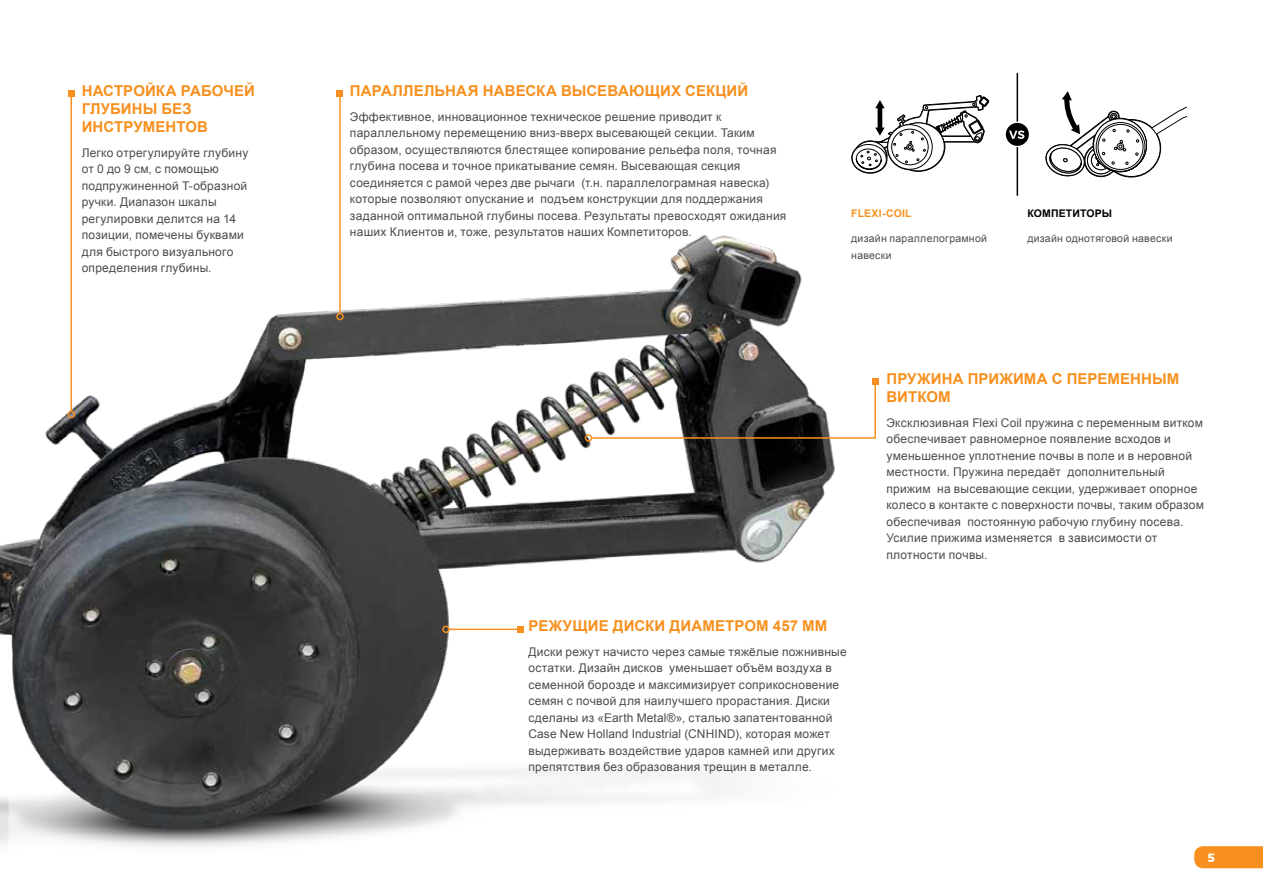
<style>
.page{position:relative;width:1263px;height:893px;background:#fff}
.page>*{position:absolute;margin:0;border:0;box-sizing:border-box;transform-origin:0 0}
.t1{font:700 15px/18px "Arial";letter-spacing:.005em;color:#f7901e}
.t2{font:12px/16.5px "Arial";letter-spacing:.02em;color:#4d4d4f}
.t3{font:700 12px "Montserrat";color:#fff}
.t4{font:10.5px/16.5px "Arial";letter-spacing:.025em;color:#4d4d4f}
.t5{font:700 10.5px "Arial";letter-spacing:.015em;color:#000}
.t6{font:700 10.5px "Arial";letter-spacing:.02em;color:#f7901e}
</style>
<div class="page">
<svg style="left:1194px;top:846px;width:69px;height:22px;background:#f79325"></svg>
<img style="left:0;top:188px;width:835px;height:659px">
<svg style="left:851px;top:95px;width:138px;height:79px"></svg>
<hr style="left:1016px;top:73px;width:2px;height:122px;background:#000">
<svg style="left:1004px;top:122px;width:26px;height:25px"></svg>
<div style="left:1006px;top:123px;width:23px;height:23px;background:#000;border-radius:50%"></div>
<svg style="left:1009px;top:131px;width:15px;height:8px"></svg>
<svg style="left:1045px;top:91px;width:142px;height:87px"></svg>
<hr style="left:71px;top:93px;width:1px;height:318px;background:#f7901e">
<svg style="left:68px;top:90px;width:6px;height:6px"></svg>
<div style="left:68px;top:411px;width:7px;height:7px;border:2px solid #f7901e;border-radius:50%"></div>
<hr style="left:339px;top:93px;width:2px;height:221px;background:#f7901e">
<svg style="left:337px;top:90px;width:6px;height:6px"></svg>
<div style="left:336px;top:313px;width:8px;height:7px;border:2px solid #f7901e;border-radius:50%"></div>
<hr style="left:449px;top:629px;width:71px;height:1px;background:#f7901e">
<svg style="left:517px;top:626px;width:6px;height:6px"></svg>
<div style="left:442px;top:626px;width:8px;height:7px;border:2px solid #f7901e;border-radius:50%"></div>
<svg style="left:590px;top:378px;width:288px;height:61px"></svg>
<div style="left:585px;top:434px;width:7px;height:8px;border:2px solid #f7901e;border-radius:50%"></div>
<p class="t1" style="left:82px;top:82px;width:175px">НАСТРОЙКА РАБОЧЕЙ<br>ГЛУБИНЫ БЕЗ<br>ИНСТРУМЕНТОВ</p>
<p class="t2" style="left:82px;top:144px;width:168px">Легко отрегулируйте глубину от 0 до 9 см, с помощью подпружиненной Т-образной ручки. Диапазон шкалы регулировки делится на 14 позиции, помечены буквами для быстрого визуального определения глубины.</p>
<p class="t1" style="left:350px;top:82px;width:400px">ПАРАЛЛЕЛЬНАЯ НАВЕСКА ВЫСЕВАЮЩИХ СЕКЦИЙ</p>
<p class="t2" style="left:350px;top:108px;width:438px">Эффективное, инновационное техническое решение приводит к параллельному перемещению вниз-вверх высевающей секции. Таким образом, осуществляются блестящее копирование рельефа поля, точная глубина посева и точное прикатывание семян. Высевающая секция соединяется с рамой через две рычаги (т.н. параллелограмная навеска) которые позволяют опускание и подъем конструкции для поддержания заданной оптимальной глубины посева. Результаты превосходят ожидания наших Клиентов и, тоже, результатов наших Компетиторов.</p>
<p class="t6" style="left:851px;top:207px;width:62px">FLEXI-COIL</p>
<p class="t4" style="left:851px;top:230px;width:137px">дизайн параллелограмной навески</p>
<p class="t5" style="left:1027px;top:207px;width:86px">КОМПЕТИТОРЫ</p>
<p class="t4" style="left:1027px;top:230px;width:147px">дизайн однотяговой навески</p>
<p class="t1" style="left:886px;top:370px;width:294px">ПРУЖИНА ПРИЖИМА С ПЕРЕМЕННЫМ<br>ВИТКОМ</p>
<p class="t2" style="left:886px;top:414px;width:319px">Эксклюзивная Flexi Coil пружина с переменным витком обеспечивает равномерное появление всходов и уменьшенное уплотнение почвы в поле и в неровной местности. Пружина передаёт дополнительный прижим на высевающие секции, удерживает опорное колесо в контакте с поверхности почвы, таким образом обеспечивая постоянную рабочую глубину посева.<br>Усилие прижима изменяется в зависимости от плотности почвы.</p>
<p class="t1" style="left:528px;top:617px;width:300px">РЕЖУЩИЕ ДИСКИ ДИАМЕТРОМ 457 ММ</p>
<p class="t2" style="left:528px;top:643px;width:320px">Диски режут начисто через самые тяжёлые пожнивные остатки. Дизайн дисков уменьшает объём воздуха в семенной борозде и максимизирует соприкосновение семян с почвой для наилучшего прорастания. Диски сделаны из «Earth Metal®», сталью запатентованной Case New Holland Industrial (CNHIND), которая может выдерживать воздействие ударов камней или других препятствия без образования трещин в металле.</p>
<p class="t3" style="left:1207px;top:848px;width:9px">5</p>
</div>
